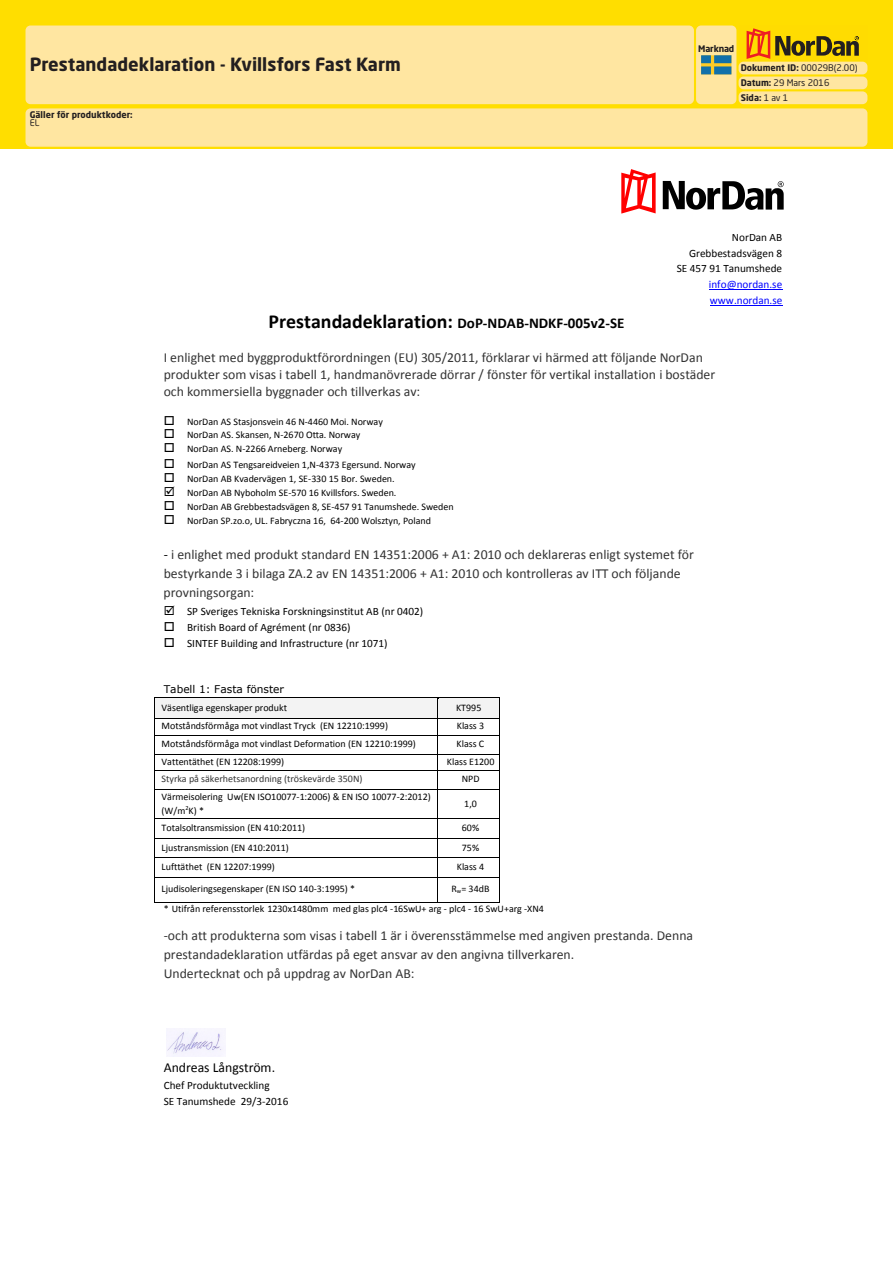
<style>
.page{position:relative;width:893px;height:1263px;background:#fff}
.page>*{position:absolute;margin:0;border:0;box-sizing:border-box;transform-origin:0 0}
.t1{font:700 18px "Neo Sans W1 G";color:#231f20}
.t2{font:700 15px "Calibri";color:#000}
.t3{font:13.8px/16.8px "Calibri";color:#333}
.t4{font:13.8px "Calibri";color:#000}
.t5{font:11.25px/15.8px "Calibri";color:#000;text-align:right}
.t6{font:10.65px "Verdana";color:#000}
.t7{font:10.05px/14.1px "Calibri";color:#000}
.t8{font:10.05px "Calibri";letter-spacing:-.005em;color:#333}
.t9{font:9px "Neo Sans W1 G";color:#231f20}
.t10{font:700 9px "Neo Sans W1 G";color:#231f20}
.t11{font:700 9px "Neo Sans W1 G";letter-spacing:-.02em;color:#231f20}
.s1{font-weight:700}
.s2{font-weight:400}
.s3{color:#00f}
.s4{font-size:19.95px}
.s5{color:#000}
.s6{font-size:6.3px}
</style>
<div class="page">
<div style="left:0;top:0;width:893px;height:149px;background:#ffde00"></div>
<div style="left:739px;top:26px;width:128px;height:37px;background:linear-gradient(to right,#ffdc01,#ffdc01)"></div>
<svg style="left:747px;top:28px;width:112px;height:31px"></svg>
<div style="left:739px;top:62px;width:128px;height:12px;background:#ffe6a1;border-radius:4px"></div>
<div style="left:739px;top:62px;width:128px;height:12px;border:2px solid #ffe6a1;border-radius:4px"></div>
<div style="left:739px;top:77px;width:128px;height:12px;background:#ffe6a1;border-radius:4px"></div>
<div style="left:739px;top:77px;width:128px;height:12px;border:2px solid #ffe6a1;border-radius:4px"></div>
<div style="left:739px;top:92px;width:128px;height:11px;background:#ffe6a1;border-radius:4px"></div>
<div style="left:739px;top:91px;width:128px;height:13px;border:2px solid #ffe6a1;border-radius:4px"></div>
<div style="left:26px;top:109px;width:841px;height:37px;background:#ffe6a1;border-radius:4px"></div>
<div style="left:26px;top:108px;width:841px;height:39px;border:2px solid #ffe6a1;border-radius:4px"></div>
<div style="left:697px;top:26px;width:39px;height:77px;background:#ffe6a1;border-radius:4px"></div>
<div style="left:696px;top:26px;width:40px;height:78px;border:2px solid #ffe6a1;border-radius:4px"></div>
<div style="left:26px;top:26px;width:667px;height:77px;background:#ffe6a1;border-radius:4px"></div>
<div style="left:26px;top:26px;width:668px;height:78px;border:2px solid #ffe6a1;border-radius:4px"></div>
<svg style="left:701px;top:55px;width:30px;height:19px"></svg>
<svg style="left:701px;top:55px;width:10px;height:8px"></svg>
<svg style="left:701px;top:66px;width:10px;height:8px"></svg>
<svg style="left:714px;top:55px;width:17px;height:8px"></svg>
<svg style="left:714px;top:66px;width:17px;height:8px"></svg>
<svg style="left:663px;top:181px;width:121px;height:29px"></svg>
<svg style="left:621px;top:169px;width:35px;height:44px"></svg>
<hr style="left:709px;top:289px;width:73px;height:1px;background:#00f">
<hr style="left:710px;top:305px;width:72px;height:1px;background:#00f">
<div style="left:155px;top:699px;width:282px;height:19px;background:#f3f3f3"></div>
<div style="left:438px;top:699px;width:61px;height:19px;background:#f3f3f3"></div>
<hr style="left:155px;top:697px;width:282px;height:2px;background:#000">
<hr style="left:439px;top:697px;width:60px;height:2px;background:#000">
<hr style="left:155px;top:718px;width:282px;height:1px;background:#000">
<hr style="left:438px;top:718px;width:61px;height:1px;background:#000">
<hr style="left:155px;top:735px;width:282px;height:1px;background:#000">
<hr style="left:438px;top:735px;width:61px;height:1px;background:#000">
<hr style="left:155px;top:754px;width:282px;height:1px;background:#000">
<hr style="left:438px;top:754px;width:61px;height:1px;background:#000">
<hr style="left:155px;top:770px;width:282px;height:1px;background:#000">
<hr style="left:438px;top:770px;width:61px;height:1px;background:#000">
<hr style="left:155px;top:789px;width:282px;height:1px;background:#000">
<hr style="left:438px;top:789px;width:61px;height:1px;background:#000">
<hr style="left:155px;top:818px;width:282px;height:1px;background:#000">
<hr style="left:438px;top:818px;width:61px;height:1px;background:#000">
<hr style="left:155px;top:838px;width:282px;height:1px;background:#000">
<hr style="left:438px;top:838px;width:61px;height:1px;background:#000">
<hr style="left:155px;top:858px;width:282px;height:1px;background:#000">
<hr style="left:438px;top:858px;width:61px;height:1px;background:#000">
<hr style="left:155px;top:877px;width:282px;height:1px;background:#000">
<hr style="left:438px;top:877px;width:61px;height:1px;background:#000">
<hr style="left:155px;top:902px;width:282px;height:1px;background:#000">
<svg style="left:437px;top:697px;width:2px;height:206px"></svg>
<hr style="left:438px;top:902px;width:61px;height:1px;background:#000">
<svg style="left:499px;top:697px;width:1px;height:206px"></svg>
<img style="left:166px;top:1031px;width:58px;height:26px">
<p class="t1" style="left:30px;top:53px;width:373px">Prestandadeklaration - Kvillsfors Fast Karm</p>
<p class="t10" style="left:30px;top:109px;width:104px">Gäller för produktkoder:</p>
<p class="t9" style="left:30px;top:117px;width:11px">EL</p>
<p class="t11" style="left:698px;top:43px;width:38px">Marknad</p>
<p class="t9" style="left:741px;top:62px;width:118px"><span class="s1">Dokument ID:</span> 00029B(2.00)</p>
<p class="t9" style="left:741px;top:77px;width:90px"><span class="s1">Datum:</span> 29 Mars 2016</p>
<p class="t10" style="left:741px;top:92px;width:49px">Sida: <span class="s2">1 av 1</span></p>
<p class="t5" style="left:677px;top:229px;width:107px">NorDan AB<br>Grebbestadsvägen 8<br>SE 457 91 Tanumshede <span class="s3">info@nordan.se www.nordan.se</span></p>
<p class="t2" style="left:269px;top:313px;width:357px"><span class="s4">Prestandadeklaration:</span> DoP-NDAB-NDKF-005v2-SE</p>
<p class="t3" style="left:164px;top:349px;width:553px">I enlighet med byggproduktförordningen (EU) 305/2011, förklarar vi härmed att följande NorDan produkter som visas i tabell 1, handmanövrerade dörrar / fönster för vertikal installation i bostäder och kommersiella byggnader och tillverkas av:</p>
<p class="t7" style="left:164px;top:414px;width:221px">□ NorDan AS Stasjonsvein 46 N-4460 Moi. Norway</p>
<p class="t7" style="left:164px;top:428px;width:198px">□ NorDan AS. Skansen, N-2670 Otta. Norway</p>
<p class="t7" style="left:164px;top:442px;width:180px">□ NorDan AS. N-2266 Arneberg. Norway</p>
<p class="t7" style="left:164px;top:458px;width:254px">□ NorDan AS Tengsareidveien 1,N-4373 Egersund. Norway</p>
<p class="t7" style="left:164px;top:472px;width:232px">□ NorDan AB Kvadervägen 1, SE-330 15 Bor. Sweden.</p>
<p class="t7" style="left:164px;top:486px;width:234px">☑ NorDan AB Nyboholm SE-570 16 Kvillsfors. Sweden.</p>
<p class="t7" style="left:164px;top:499px;width:291px">□ NorDan AB Grebbestadsvägen 8, SE-457 91 Tanumshede. Sweden</p>
<p class="t7" style="left:164px;top:513px;width:269px">□ NorDan SP.zo.o, UL. Fabryczna 16, 64-200 Wolsztyn, Poland</p>
<p class="t3" style="left:164px;top:545px;width:532px;line-height:19.2px"><span class="s5">-</span> i enlighet med produkt standard EN 14351:2006 + A1: 2010 och deklareras enligt systemet för bestyrkande 3 i bilaga ZA.2 av EN 14351:2006 + A1: 2010 och kontrolleras av ITT och följande provningsorgan:</p>
<p class="t5" style="left:164px;top:603px;width:261px">☑ SP Sveriges Tekniska Forskningsinstitut AB (nr 0402)</p>
<p class="t5" style="left:164px;top:619px;width:188px">□ British Board of Agrément (nr 0836)</p>
<p class="t5" style="left:164px;top:636px;width:225px">□ SINTEF Building and Infrastructure (nr 1071)</p>
<p class="t6" style="left:164px;top:682px;width:122px">Tabell 1: Fasta fönster</p>
<p class="t7" style="left:162px;top:700px;width:127px">Väsentliga egenskaper produkt</p>
<p class="t7" style="left:456px;top:700px;width:27px">KT995</p>
<p class="t7" style="left:162px;top:719px;width:228px">Motståndsförmåga mot vindlast Tryck (EN 12210:1999)</p>
<p class="t7" style="left:457px;top:719px;width:29px">Klass 3</p>
<p class="t7" style="left:162px;top:737px;width:256px">Motståndsförmåga mot vindlast Deformation (EN 12210:1999)</p>
<p class="t7" style="left:457px;top:737px;width:29px">Klass C</p>
<p class="t7" style="left:162px;top:754px;width:124px">Vattentäthet (EN 12208:1999)</p>
<p class="t7" style="left:447px;top:754px;width:49px">Klass E1200</p>
<p class="t8" style="left:162px;top:773px;width:202px">Styrka på säkerhetsanordning (tröskevärde 350N)</p>
<p class="t7" style="left:462px;top:772px;width:19px">NPD</p>
<p class="t7" style="left:162px;top:789px;width:271px">Värmeisolering Uw(EN ISO10077-1:2006) &amp; EN ISO 10077-2:2012) (W/m<sup>2</sup>K) *</p>
<p class="t7" style="left:464px;top:796px;width:14px">1,0</p>
<p class="t7" style="left:162px;top:820px;width:145px">Totalsoltransmission (EN 410:2011)</p>
<p class="t7" style="left:462px;top:820px;width:19px">60%</p>
<p class="t7" style="left:162px;top:840px;width:129px">Ljustransmission (EN 410:2011)</p>
<p class="t7" style="left:462px;top:840px;width:19px">75%</p>
<p class="t7" style="left:162px;top:860px;width:115px">Lufttäthet (EN 12207:1999)</p>
<p class="t7" style="left:457px;top:860px;width:29px">Klass 4</p>
<p class="t7" style="left:162px;top:882px;width:195px">Ljudisoleringsegenskaper (EN ISO 140-3:1995) *</p>
<p class="t7" style="left:164px;top:879px;width:382px;line-height:19.6px;text-indent:288px">R<span class="s6">w</span>= 34dB<br>* Utifrån referensstorlek 1230x1480mm med glas plc4 -16SwU+ arg - plc4 - 16 SwU+arg -XN4</p>
<p class="t3" style="left:164px;top:925px;width:531px;line-height:19.4px">-och att produkterna som visas i tabell 1 är i överensstämmelse med angiven prestanda. Denna prestandadeklaration utfärdas på eget ansvar av den angivna tillverkaren.<br>Undertecknat och på uppdrag av NorDan AB:</p>
<p class="t4" style="left:164px;top:1058px;width:113px">Andreas Långström.</p>
<p class="t5" style="left:164px;top:1077px;width:126px;text-align:left">Chef Produktutveckling<br>SE Tanumshede 29/3-2016</p>
</div>
